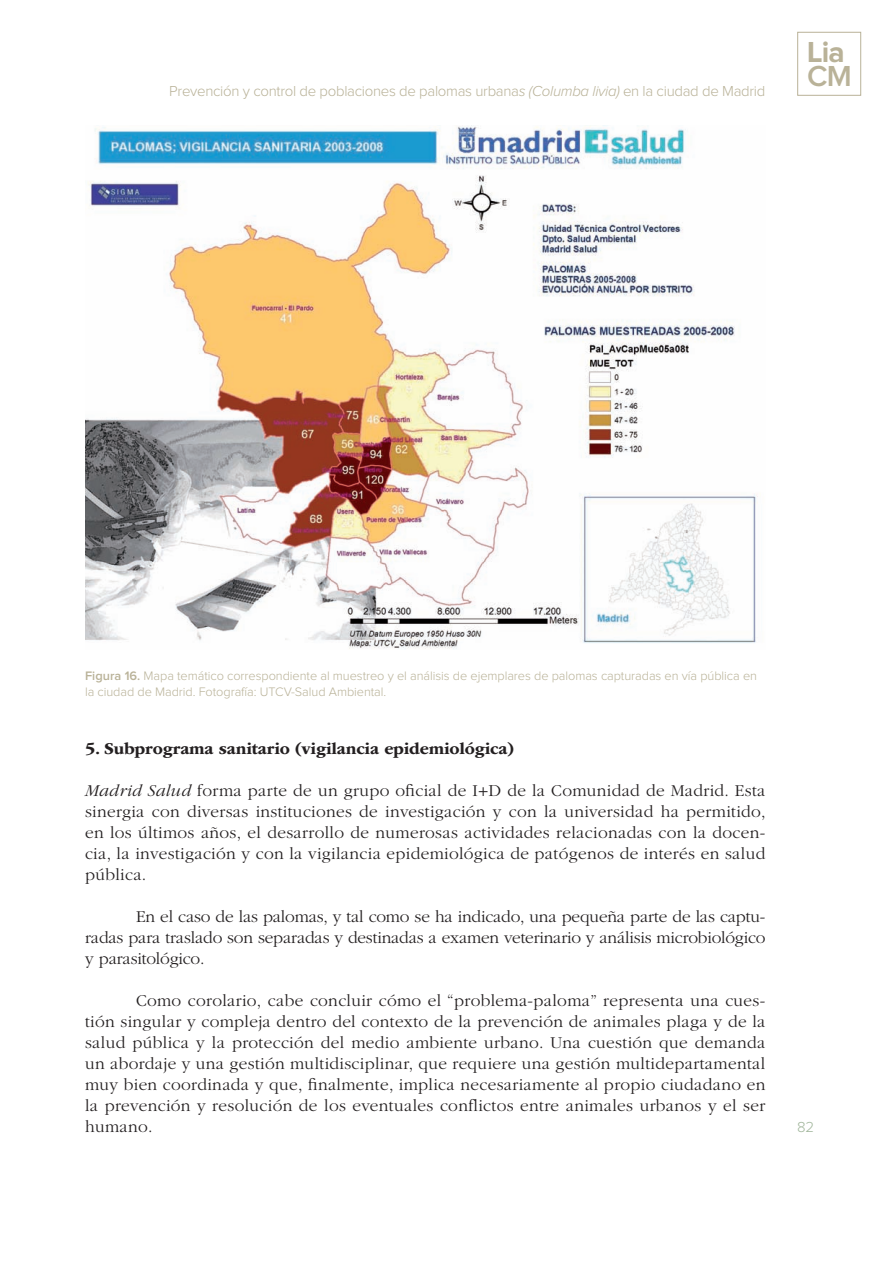
<style>
.page{position:relative;width:893px;height:1263px;background:#fff}
.page>*{position:absolute;margin:0;border:0;box-sizing:border-box;transform-origin:0 0}
.t1{font:700 30px "Proxima Nova";color:#b9b298}
.t2{font:600 30px "Proxima Nova";color:#b9b298}
.t3{font:300 17.25px/21px "ITC Garamond Std";letter-spacing:.02em;color:#231f20;text-align:justify}
.t4{font:700 17.25px "ITC Garamond Std";letter-spacing:-.01em;color:#231f20}
.t5{font:300 15px "Proxima Nova";letter-spacing:-.02em;color:#b9b298}
.t6{font:300 15px "Proxima Nova";color:#a1b69b}
.t7{font:300 12.75px/15.8px "Proxima Nova";letter-spacing:-.005em;color:#b9b298}
.s1{font-style:italic}
.s2{font-weight:600}
</style>
<div class="page">
<div style="left:797px;top:32px;width:64px;height:64px;border:1px solid #b9b298"></div>
<img style="left:85px;top:125px;width:673px;height:524px">
<p class="t5" style="left:169px;top:84px;width:598px">Prevención y control de poblaciones de palomas urbana<span class="s1">s (Columba livia)</span> en la ciudad de Madrid</p>
<h1 class="t1" style="left:807px;top:39px;width:39px">Lia</h1>
<h1 class="t2" style="left:807px;top:63px;width:46px">CM</h1>
<p class="t7" style="left:85px;top:668px;width:673px"><span class="s2">Figura 16.</span> Mapa temático correspondiente al muestreo y el análisis de ejemplares de palomas capturadas en vía pública en la ciudad de Madrid. Fotografía: UTCV-Salud Ambiental.</p>
<p class="t4" style="left:85px;top:739px;width:430px">5. Subprograma sanitario (vigilancia epidemiológica)</p>
<p class="t3" style="left:85px;top:780px;width:682px"><span class="s1">Madrid Salud</span> forma parte de un grupo oficial de I+D de la Comunidad de Madrid. Esta sinergia con diversas instituciones de investigación y con la universidad ha permitido, en los últimos años, el desarrollo de numerosas actividades relacionadas con la docen&shy;cia, la investigación y con la vigilancia epidemiológica de patógenos de interés en salud pública.</p>
<p class="t3" style="left:85px;top:906px;width:682px;text-indent:51px">En el caso de las palomas, y tal como se ha indicado, una pequeña parte de las captu&shy;radas para traslado son separadas y destinadas a examen veterinario y análisis microbiológico y parasitológico.</p>
<p class="t3" style="left:85px;top:990px;width:682px;text-indent:51px">Como corolario, cabe concluir cómo el “problema-paloma” representa una cues&shy;tión singular y compleja dentro del contexto de la prevención de animales plaga y de la salud pública y la protección del medio ambiente urbano. Una cuestión que demanda un abordaje y una gestión multidisciplinar, que requiere una gestión multidepartamental muy bien coordinada y que, finalmente, implica necesariamente al propio ciudadano en la prevención y resolución de los eventuales conflictos entre animales urbanos y el ser humano.</p>
<p class="t6" style="left:797px;top:1120px;width:18px">82</p>
</div>
